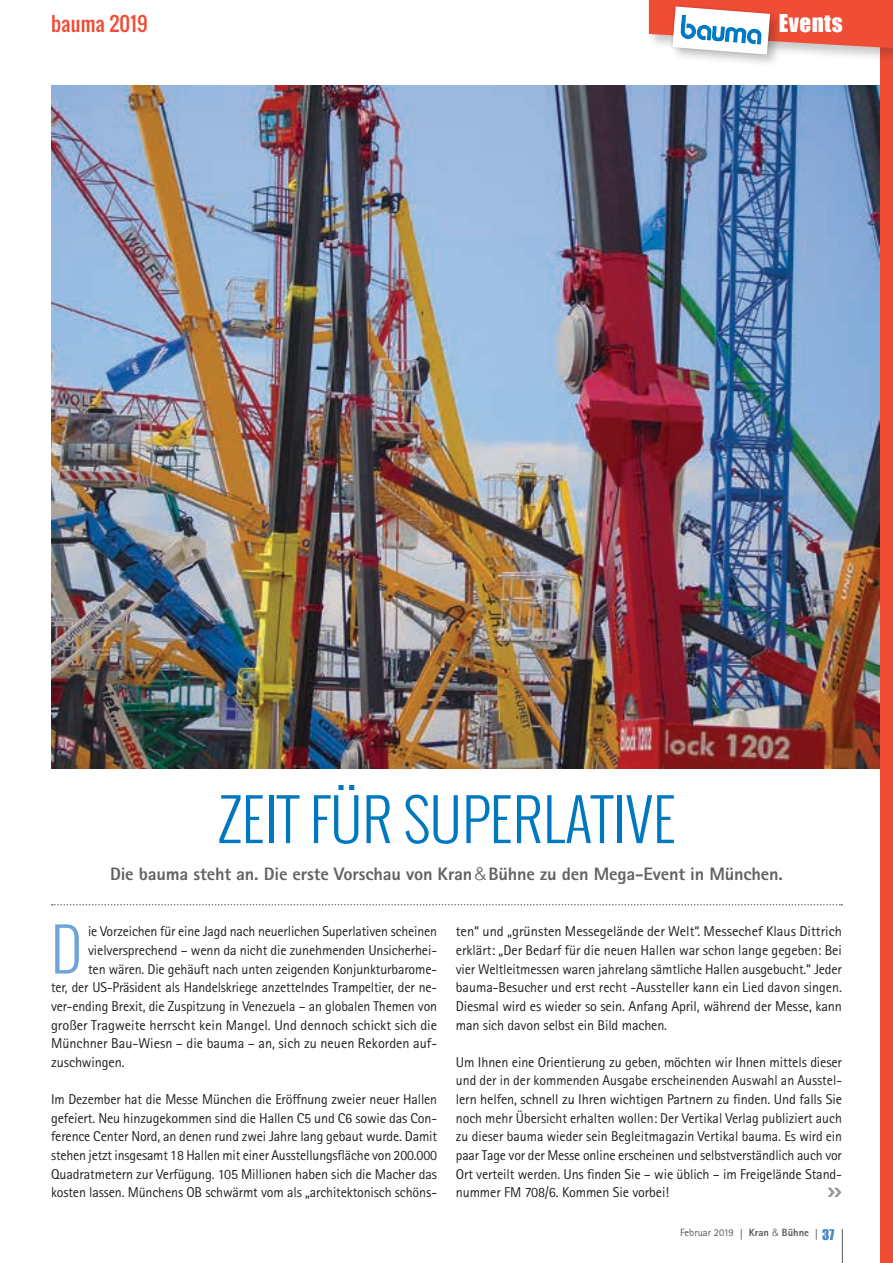
<style>
.page{position:relative;width:893px;height:1263px;background:#fff}
.page>*{position:absolute;margin:0;border:0;box-sizing:border-box;transform-origin:0 0}
.t1{font:300 58.65px "Oswald";color:#6fa4d8}
.t2{font:300 57px "Oswald";letter-spacing:.005em;color:#0078c0}
.t3{font:22.5px "Impact";letter-spacing:.02em;color:#fff}
.t4{font:19.5px "Oswald";letter-spacing:.015em;color:#ef4d35}
.t5{font:800 18px "Rotis Sans Serif";letter-spacing:-.01em;color:#636366}
.t6{font:14.25px/18.6px "Rotis Sans Serif";letter-spacing:-.01em;color:#231f20;text-align:justify}
.t7{font:10.5px "Rotis Sans Serif";color:#57585a}
.s1{font-family:"Helvetica";font-weight:300}
.s2{font-family:"Frutiger";font-weight:700;font-stretch:condensed;font-size:10.65px}
.s3{font-weight:800}
.s4{font-family:"Impact";font-size:13.5px;color:#4786c6}
</style>
<div class="page">
<img style="left:51px;top:86px;width:829px;height:682px">
<svg style="left:52px;top:904px;width:790px;height:1px"></svg>
<div style="left:880px;top:0;width:13px;height:1263px;background:#ef4d35"></div>
<hr style="left:842px;top:1229px;width:1px;height:34px;background:#57585a">
<div style="left:646px;top:0;width:247px;height:63px;background:#231f20;opacity:.25"></div>
<div style="left:671px;top:5px;width:111px;height:62px;background:#231f20;opacity:.25"></div>
<svg style="left:649px;top:0;width:244px;height:58px"></svg>
<hr style="left:0;top:0;width:1px;height:1263px;background:#fff101">
<hr style="left:0;top:174px;width:1px;height:1089px;background:#231f20">
<svg style="left:0;top:198px;width:1px;height:1065px"></svg>
<h3 class="t4" style="left:51px;top:9px;width:98px">bauma 2019</h3>
<h3 class="t3" style="left:779px;top:6px;width:66px">Events</h3>
<h2 class="t2" style="left:217px;top:780px;width:460px">ZEIT FÜR SUPERLATIVE</h2>
<p class="t5" style="left:110px;top:863px;width:674px">Die bauma steht an. Die erste Vorschau von Kran<span class="s1">&amp;</span>Bühne zu den Mega-Event in München.</p>
<h1 class="t1" style="left:51px;top:909px;width:33px">D</h1>
<p class="t6" style="left:88px;top:922px;width:351px">ie Vorzeichen für eine Jagd nach neuerlichen Superlativen scheinen</p>
<p class="t6" style="left:88px;top:941px;width:351px">vielversprechend – wenn da nicht die zunehmenden Unsicherhei-</p>
<p class="t6" style="left:88px;top:959px;width:351px">ten wären. Die gehäuft nach unten zeigenden Konjunkturbarome-</p>
<p class="t6" style="left:51px;top:978px;width:388px">ter, der US-Präsident als Handelskriege anzettelndes Trampeltier, der ne-</p>
<p class="t6" style="left:51px;top:997px;width:388px">ver-ending Brexit, die Zuspitzung in Venezuela – an globalen Themen von</p>
<p class="t6" style="left:51px;top:1015px;width:388px">großer Tragweite herrscht kein Mangel. Und dennoch schickt sich die</p>
<p class="t6" style="left:51px;top:1034px;width:388px">Münchner Bau-Wiesn – die bauma – an, sich zu neuen Rekorden auf-</p>
<p class="t6" style="left:51px;top:1052px;width:75px">zuschwingen.</p>
<p class="t6" style="left:51px;top:1090px;width:388px">Im Dezember hat die Messe München die Eröffnung zweier neuer Hallen gefeiert. Neu hinzugekommen sind die Hallen C5 und C6 sowie das Con&shy;ference Center Nord, an denen rund zwei Jahre lang gebaut wurde. Damit stehen jetzt insgesamt 18 Hallen mit einer Ausstellungsfläche von 200.000<br>Quadratmetern zur Verfügung. 105 Millionen haben sich die Macher das kosten lassen. Münchens OB schwärmt vom als „architektonisch schöns-</p>
<p class="t6" style="left:456px;top:922px;width:388px">ten“ und „grünsten Messegelände der Welt“. Messechef Klaus Dittrich erklärt: „Der Bedarf für die neuen Hallen war schon lange gegeben: Bei vier Weltleitmessen waren jahrelang sämtliche Hallen ausgebucht.“ Jeder bauma-Besucher und erst recht -Aussteller kann ein Lied davon singen.<br>Diesmal wird es wieder so sein. Anfang April, während der Messe, kann man sich davon selbst ein Bild machen.</p>
<p class="t6" style="left:456px;top:1052px;width:388px">Um Ihnen eine Orientierung zu geben, möchten wir Ihnen mittels dieser und der in der kommenden Ausgabe erscheinenden Auswahl an Ausstel&shy;lern helfen, schnell zu Ihren wichtigen Partnern zu finden. Und falls Sie noch mehr Übersicht erhalten wollen: Der Vertikal Verlag publiziert auch zu dieser bauma wieder sein Begleitmagazin Vertikal bauma. Es wird ein paar Tage vor der Messe online erscheinen und selbstverständlich auch vor Ort verteilt werden. Uns finden Sie – wie üblich – im Freigelände Stand&shy;nummer FM 708/6. Kommen Sie vorbei!</p>
<p class="t7" style="left:680px;top:1226px;width:156px">Februar 2019 <span class="s2">|</span> <span class="s3">Kran</span> <span class="s1">&amp;</span> <span class="s3">Bühne</span> <span class="s2">|</span> <span class="s4">37</span></p>
</div>
